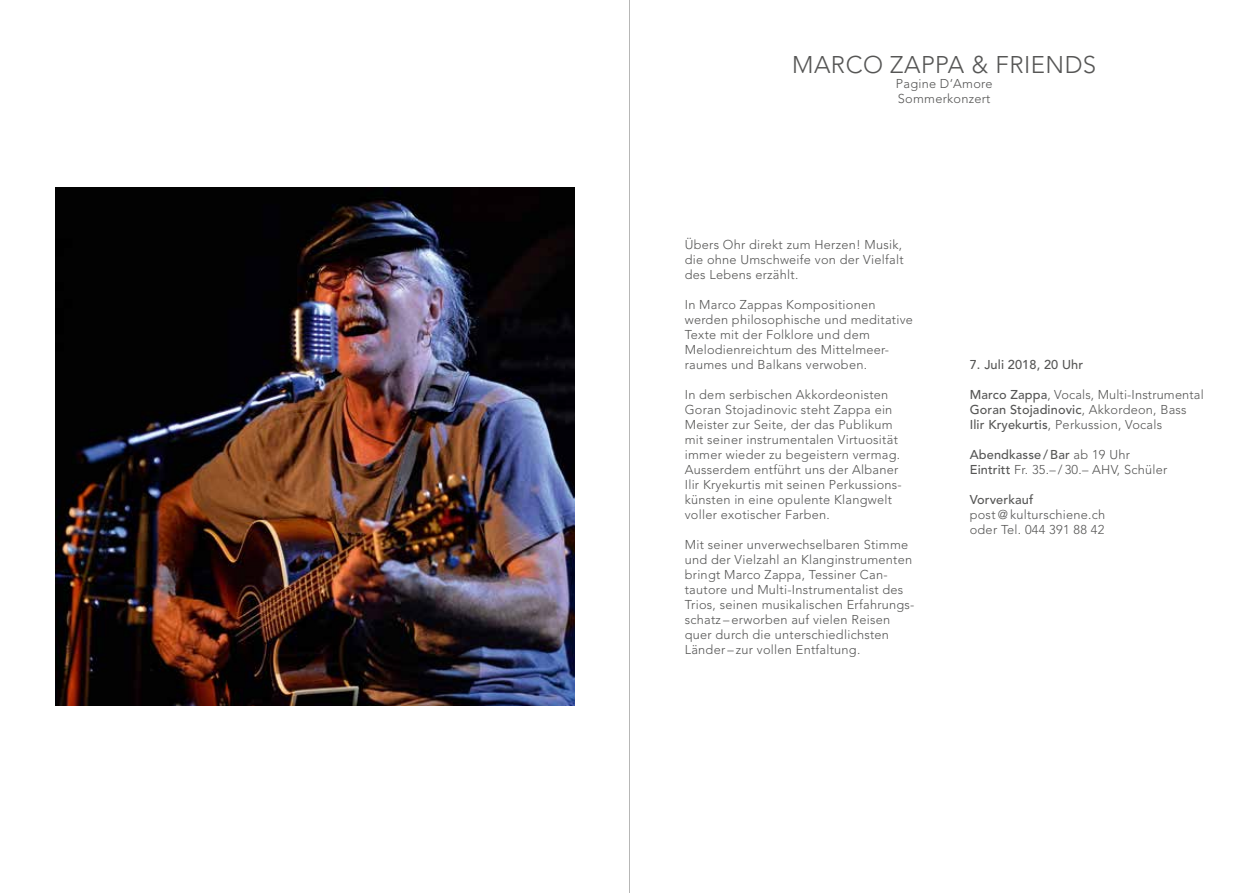
<style>
.page{position:relative;width:1259px;height:893px;background:#fff}
.page>*{position:absolute;margin:0;border:0;box-sizing:border-box;transform-origin:0 0}
.t1{font:300 24px "Avenir";letter-spacing:.02em;color:#565655}
.t2{font:300 12.75px/15px "Avenir";letter-spacing:.02em;color:#565655}
.t3{font:500 12.75px "Avenir";letter-spacing:.01em;color:#565655}
.s1{font-weight:500}
</style>
<div class="page">
<img style="left:55px;top:187px;width:519px;height:519px">
<hr style="left:629px;top:0;width:1px;height:893px;background:#181716">
<h1 class="t1" style="left:792px;top:51px;width:305px">MARCO ZAPPA &amp; FRIENDS</h1>
<p class="t2" style="left:896px;top:76px;width:98px">Pagine D‘Amore<br>Sommerkonzert</p>
<p class="t2" style="left:685px;top:237px;width:220px;text-align:justify">Übers Ohr direkt zum Herzen! Musik, die ohne Umschweife von der Vielfalt des Lebens erzählt.</p>
<p class="t2" style="left:685px;top:297px;width:230px">In Marco Zappas Kompositionen werden philosophische und meditative<br>Texte mit der Folklore und dem<br>Melodienreichtum des Mittelmeer&shy;raumes und Balkans verwoben.</p>
<p class="t2" style="left:685px;top:387px;width:219px">In dem serbischen Akkordeonisten Goran Stojadinovic steht Zappa ein Meister zur Seite, der das Publikum mit seiner instrumentalen Virtuosität immer wieder zu begeistern vermag.<br>Ausserdem entführt uns der Albaner Ilir Kryekurtis mit seinen Perkussions&shy;künsten in eine opulente Klangwelt voller exotischer Farben.</p>
<p class="t2" style="left:685px;top:537px;width:231px">Mit seiner unverwechselbaren Stimme und der Vielzahl an Klanginstrumenten bringt Marco Zappa, Tessiner Can&shy;tautore und Multi-Instrumentalist des Trios, seinen musikalischen Erfahrungs&shy;schatz – erworben auf vielen Reisen quer durch die unterschiedlichsten Länder – zur vollen Entfaltung.</p>
<p class="t3" style="left:969px;top:357px;width:115px">7. Juli 2018, 20 Uhr</p>
<p class="t2" style="left:969px;top:387px;width:235px"><span class="s1">Marco Zappa</span>, Vocals, Multi-Instrumental<br><span class="s1">Goran Stojadinovic</span>, Akkordeon, Bass<br><span class="s1">Ilir Kryekurtis</span>, Perkussion, Vocals</p>
<p class="t2" style="left:969px;top:447px;width:199px"><span class="s1">Abendkasse /Bar</span> ab 19 Uhr<br><span class="s1">Eintritt</span> Fr. 35.– / 30.– AHV, Schüler</p>
<p class="t3" style="left:969px;top:492px;width:65px">Vorverkauf</p>
<p class="t2" style="left:969px;top:507px;width:137px">post @ kulturschiene.ch oder Tel. 044 391 88 42</p>
</div>
